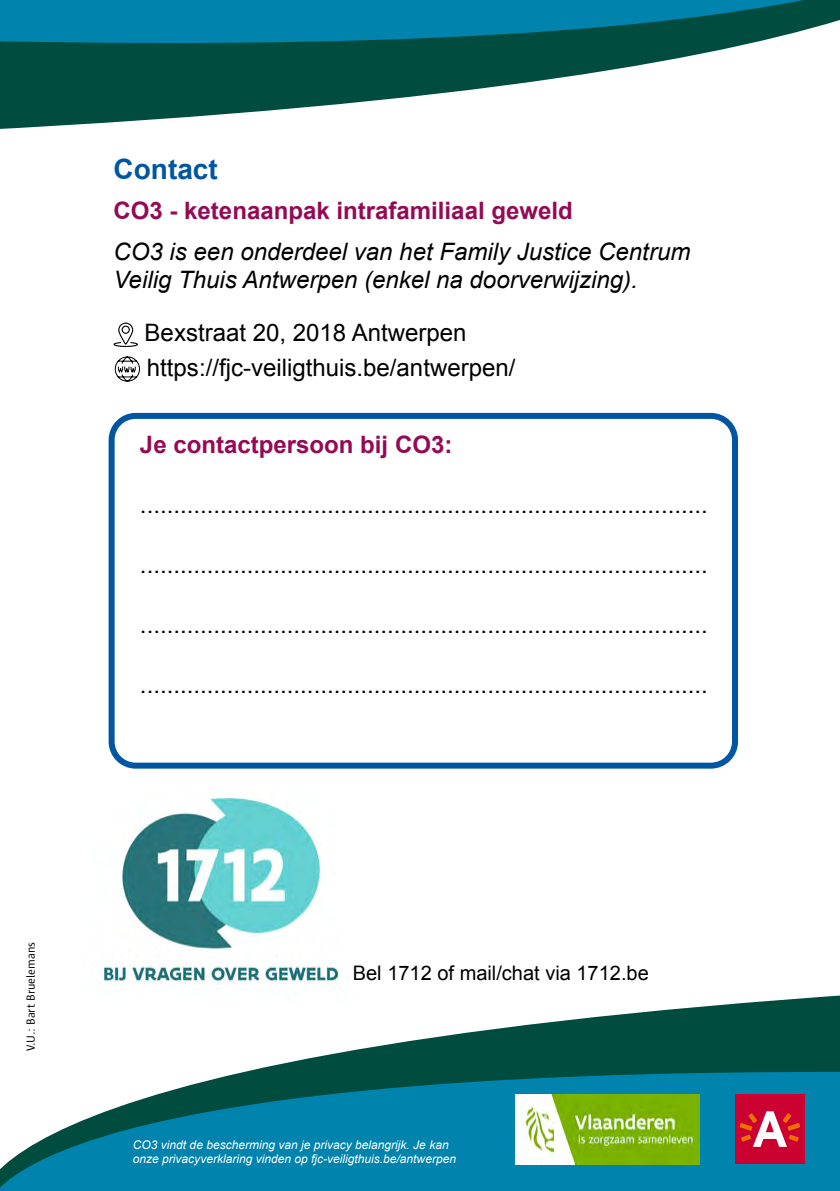
<style>
.page{position:relative;width:840px;height:1191px;background:#fff}
.page>*{position:absolute;margin:0;border:0;box-sizing:border-box;transform-origin:0 0}
.t1{font:700 28px "Arial";color:#0056a3}
.t2{font:24px "Arial";color:#000}
.t3{font:italic 24px/28.8px "Arial";color:#000}
.t4{font:700 24px "Arial";color:#950a54}
.t5{font:20px "Arial";color:#000}
.t6{font:italic 12px "Arial";color:#fff}
.t7{font:12px "Sun Antwerpen";color:#000}
</style>
<div class="page">
<svg style="left:266px;top:995px;width:573px;height:72px;fill:#004c3e"></svg>
<svg style="left:0;top:1067px;width:839px;height:124px;background:#1f89a3"></svg>
<svg style="left:0;top:52px;width:709px;height:77px;fill:#004c3e"></svg>
<svg style="left:0;top:0;width:839px;height:52px;background:#0b768a"></svg>
<svg style="left:113px;top:322px;width:25px;height:25px"></svg>
<svg style="left:114px;top:356px;width:26px;height:26px"></svg>
<div style="left:108px;top:413px;width:629px;height:355px;border:6px solid #0056a3;border-radius:24px"></div>
<div style="left:82px;top:786px;width:277px;height:242px;background:#fff"></div>
<img style="left:100px;top:795px;width:242px;height:190px">
<img style="left:515px;top:1094px;width:184px;height:70px">
<div style="left:734px;top:1094px;width:70px;height:70px;background:#cb0132"></div>
<svg style="left:739px;top:1111px;width:60px;height:35px"></svg>
<p class="t1" style="left:113px;top:151px;width:106px">Contact</p>
<p class="t4" style="left:113px;top:195px;width:460px">CO3 - ketenaanpak intrafamiliaal geweld</p>
<p class="t3" style="left:113px;top:237px;width:578px">CO3 is een onderdeel van het Family Justice Centrum<br>Veilig Thuis Antwerpen (enkel na doorverwijzing).</p>
<p class="t2" style="left:144px;top:317px;width:323px">Bexstraat 20, 2018 Antwerpen</p>
<p class="t2" style="left:147px;top:351px;width:370px">https://fjc-veiligthuis.be/antwerpen/</p>
<p class="t4" style="left:140px;top:429px;width:314px">Je contactpersoon bij CO3:</p>
<p class="t2" style="left:140px;top:489px;width:569px">.....................................................................................</p>
<p class="t2" style="left:140px;top:549px;width:569px">.....................................................................................</p>
<p class="t2" style="left:140px;top:609px;width:569px">.....................................................................................</p>
<p class="t2" style="left:140px;top:669px;width:569px">.....................................................................................</p>
<p class="t7" style="left:24px;top:1051px;width:110px;rotate:-90deg">V.U.: Bart Bruelemans</p>
<p class="t5" style="left:352px;top:959px;width:297px">Bel 1712 of mail/chat via 1712.be</p>
<p class="t6" style="left:133px;top:1136px;width:317px">CO3 vindt de bescherming van je privacy belangrijk. Je kan</p>
<p class="t6" style="left:133px;top:1151px;width:324px">onze privacyverklaring vinden op fjc-veiligthuis.be/antwerpen</p>
</div>
